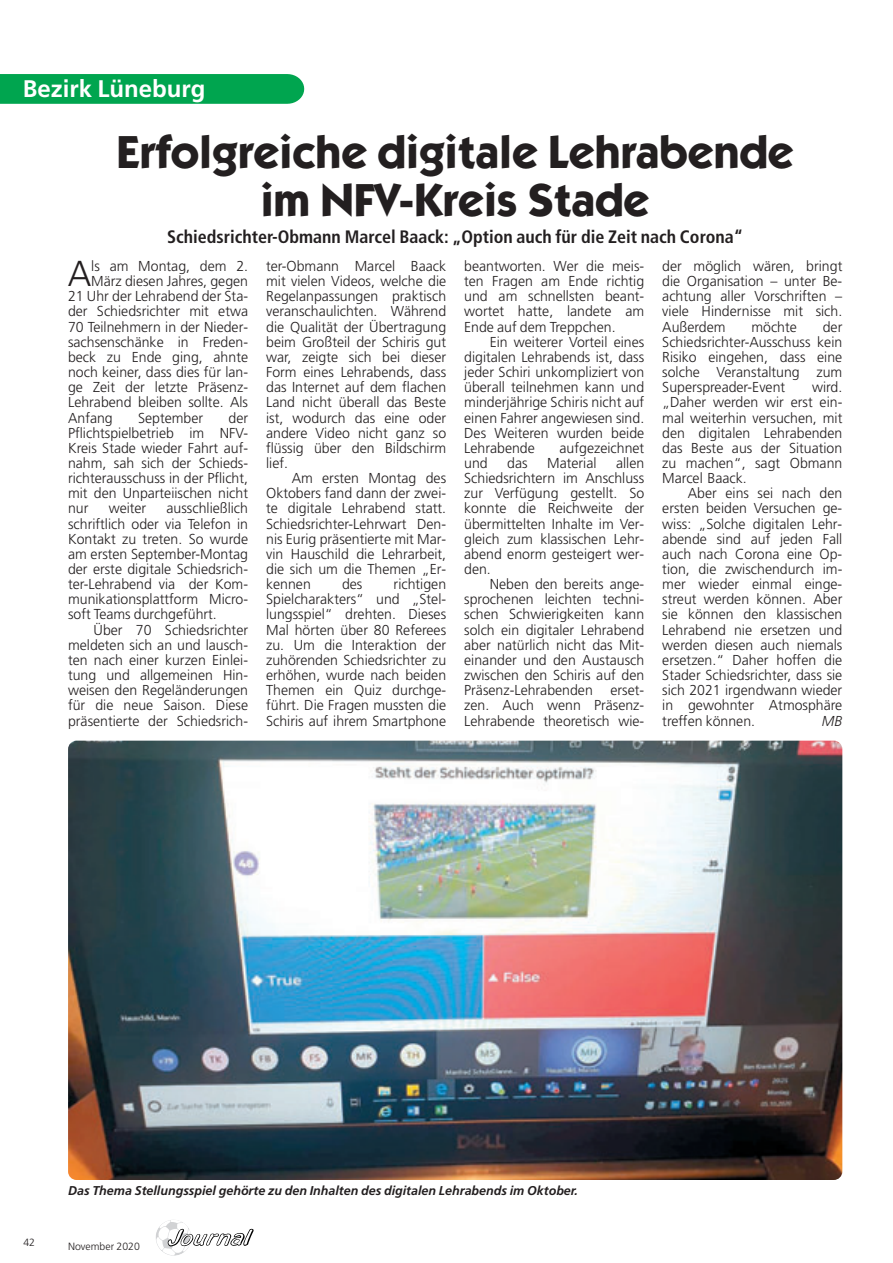
<style>
.page{position:relative;width:893px;height:1263px;background:#fff}
.page>*{position:absolute;margin:0;border:0;box-sizing:border-box;transform-origin:0 0}
.t1{font:700 46.5px/48px "Itc Kabel";color:#231f20;text-align:center}
.t2{font:300 36px "Frutiger";color:#231f20}
.t3{font:700 24px "Frutiger";color:#fff}
.t4{font:700 condensed 18px "Frutiger";color:#231f20}
.t5{font:300 14.4px/15.1px "Frutiger";color:#231f20;text-align:justify}
.t6{font:italic 300 14.4px "Frutiger";color:#231f20}
.t7{font:italic 700 12.75px "Frutiger";color:#231f20}
.t8{font:300 10.5px "Frutiger";color:#231f20}
</style>
<div class="page">
<img style="left:155px;top:1220px;width:36px;height:36px;border-radius:50%">
<svg style="left:167px;top:1229px;width:87px;height:18px"></svg>
<svg style="left:0;top:74px;width:304px;height:30px;background:#04a652"></svg>
<img style="left:69px;top:741px;width:773px;height:439px;border-radius:9px">
<h3 class="t3" style="left:23px;top:79px;width:184px">Bezirk Lüneburg</h3>
<h1 class="t1" style="left:117px;top:131px;width:678px">Erfolgreiche digitale Lehrabende im NFV-Kreis Stade</h1>
<p class="t4" style="left:167px;top:229px;width:577px">Schiedsrichter-Obmann Marcel Baack: „Option auch für die Zeit nach Corona“</p>
<h2 class="t2" style="left:68px;top:259px;width:25px">A</h2>
<p class="t5" style="left:91px;top:260px;width:158px">ls am Montag, dem 2.</p>
<p class="t5" style="left:266px;top:260px;width:181px">ter-Obmann Marcel Baack mit vielen Videos, welche die Regelanpassungen praktisch veranschaulichten. Während die Qualität der Übertragung beim Großteil der Schiris gut war, zeigte sich bei dieser Form eines Lehrabends, dass das Internet auf dem flachen Land nicht überall das Beste ist, wodurch das eine oder andere Video nicht ganz so flüssig über den Bildschirm lief.</p>
<p class="t5" style="left:266px;top:472px;width:181px;text-indent:26px">Am ersten Montag des Oktobers fand dann der zwei&shy;te digitale Lehrabend statt.<br>Schiedsrichter-Lehrwart Den&shy;nis Eurig präsentierte mit Mar&shy;vin Hauschild die Lehrarbeit, die sich um die Themen „Er&shy;kennen</p>
<p class="t5" style="left:464px;top:260px;width:181px">beantworten. Wer die meis&shy;ten Fragen am Ende richtig und am schnellsten beant&shy;wortet hatte, landete am Ende auf dem Treppchen.</p>
<p class="t5" style="left:464px;top:335px;width:181px;text-indent:26px">Ein weiterer Vorteil eines digitalen Lehrabends ist, dass jeder Schiri unkompliziert von überall teilnehmen kann und minderjährige Schiris nicht auf einen Fahrer angewiesen sind.<br>Des Weiteren wurden beide Lehrabende</p>
<p class="t5" style="left:662px;top:260px;width:181px">der möglich wären, bringt die Organisation – unter Be&shy;achtung aller Vorschriften – viele Hindernisse mit sich.<br>Außerdem</p>
<p class="t5" style="left:91px;top:275px;width:158px">März diesen Jahres, gegen</p>
<p class="t5" style="left:68px;top:290px;width:181px">21 Uhr der Lehrabend der Sta-</p>
<p class="t5" style="left:68px;top:305px;width:181px">der Schiedsrichter mit etwa</p>
<p class="t5" style="left:68px;top:320px;width:181px">70 Teilnehmern in der Nieder-</p>
<p class="t5" style="left:68px;top:335px;width:181px">sachsenschänke in Freden-</p>
<p class="t5" style="left:68px;top:350px;width:181px">beck zu Ende ging, ahnte</p>
<p class="t5" style="left:68px;top:366px;width:181px">noch keiner, dass dies für lan-</p>
<p class="t5" style="left:68px;top:381px;width:181px">ge Zeit der letzte Präsenz-</p>
<p class="t5" style="left:68px;top:396px;width:181px">Lehrabend bleiben sollte. Als</p>
<p class="t5" style="left:68px;top:411px;width:46px">Anfang</p>
<p class="t5" style="left:138px;top:411px;width:67px">September</p>
<p class="t5" style="left:662px;top:320px;width:181px;text-indent:160px">der Schiedsrichter-Ausschuss kein Risiko eingehen, dass eine solche Veranstaltung zum Superspreader-Event</p>
<p class="t5" style="left:751px;top:320px;width:47px">möchte</p>
<p class="t5" style="left:662px;top:381px;width:181px;text-indent:150px">wird. „Daher werden wir erst ein&shy;mal weiterhin versuchen, mit den digitalen Lehrabenden das Beste aus der Situation zu machen“, sagt Obmann Marcel Baack.</p>
<p class="t5" style="left:662px;top:487px;width:181px;text-indent:26px">Aber eins sei nach den ersten beiden Versuchen ge&shy;wiss: „Solche digitalen Lehr&shy;abende sind auf jeden Fall auch nach Corona eine Op&shy;tion, die zwischendurch im&shy;mer wieder einmal einge&shy;streut werden können. Aber sie können den klassischen Lehrabend nie ersetzen und werden diesen auch niemals ersetzen.“ Daher hoffen die Stader Schiedsrichter, dass sie sich 2021 irgendwann wieder in gewohnter Atmosphäre treffen können.</p>
<p class="t5" style="left:68px;top:411px;width:181px;text-indent:160px">der Pflichtspielbetrieb im NFV-Kreis Stade wieder Fahrt auf&shy;nahm, sah sich der Schieds&shy;richterausschuss in der Pflicht, mit den Unparteiischen nicht nur</p>
<p class="t5" style="left:559px;top:441px;width:86px">aufgezeichnet</p>
<p class="t5" style="left:464px;top:457px;width:181px;text-indent:152px">allen Schiedsrichtern im Anschluss zur Verfügung gestellt. So konnte die Reichweite der übermittelten Inhalte im Ver&shy;gleich zum klassischen Lehr&shy;abend enorm gesteigert wer&shy;den.</p>
<p class="t5" style="left:464px;top:578px;width:181px;text-indent:26px">Neben den bereits ange&shy;sprochenen leichten techni&shy;schen Schwierigkeiten kann solch ein digitaler Lehrabend aber natürlich nicht das Mit&shy;einander und den Austausch zwischen den Schiris auf den Präsenz-Lehrabenden erset&shy;zen. Auch wenn Präsenz-Lehrabende theoretisch wie-</p>
<p class="t5" style="left:464px;top:457px;width:25px">und</p>
<p class="t5" style="left:507px;top:457px;width:22px">das</p>
<p class="t5" style="left:547px;top:457px;width:51px">Material</p>
<p class="t5" style="left:68px;top:502px;width:181px;text-indent:98px">ausschließlich schriftlich oder via Telefon in Kontakt zu treten. So wurde am ersten September-Montag der erste digitale Schiedsrich&shy;ter-Lehrabend via der Kom&shy;munikationsplattform Micro&shy;soft Teams durchgeführt.</p>
<p class="t5" style="left:68px;top:623px;width:181px;text-indent:26px">Über 70 Schiedsrichter meldeten sich an und lausch&shy;ten nach einer kurzen Einlei&shy;tung und allgemeinen Hin&shy;weisen den Regeländerungen für die neue Saison. Diese präsentierte der Schiedsrich-</p>
<p class="t5" style="left:109px;top:502px;width:39px">weiter</p>
<p class="t5" style="left:266px;top:578px;width:181px;text-indent:127px">richtigen Spielcharakters“ und „Stel&shy;lungsspiel“ drehten. Dieses Mal hörten über 80 Referees zu. Um die Interaktion der zuhörenden Schiedsrichter zu erhöhen, wurde nach beiden Themen ein Quiz durchge&shy;führt. Die Fragen mussten die Schiris auf ihrem Smartphone</p>
<p class="t5" style="left:342px;top:578px;width:22px">des</p>
<p class="t6" style="left:822px;top:715px;width:22px">MB</p>
<p class="t8" style="left:23px;top:1238px;width:13px">42</p>
<p class="t7" style="left:68px;top:1186px;width:511px">Das Thema Stellungsspiel gehörte zu den Inhalten des digitalen Lehrabends im Oktober.</p>
<p class="t8" style="left:68px;top:1242px;width:73px">November 2020</p>
</div>
